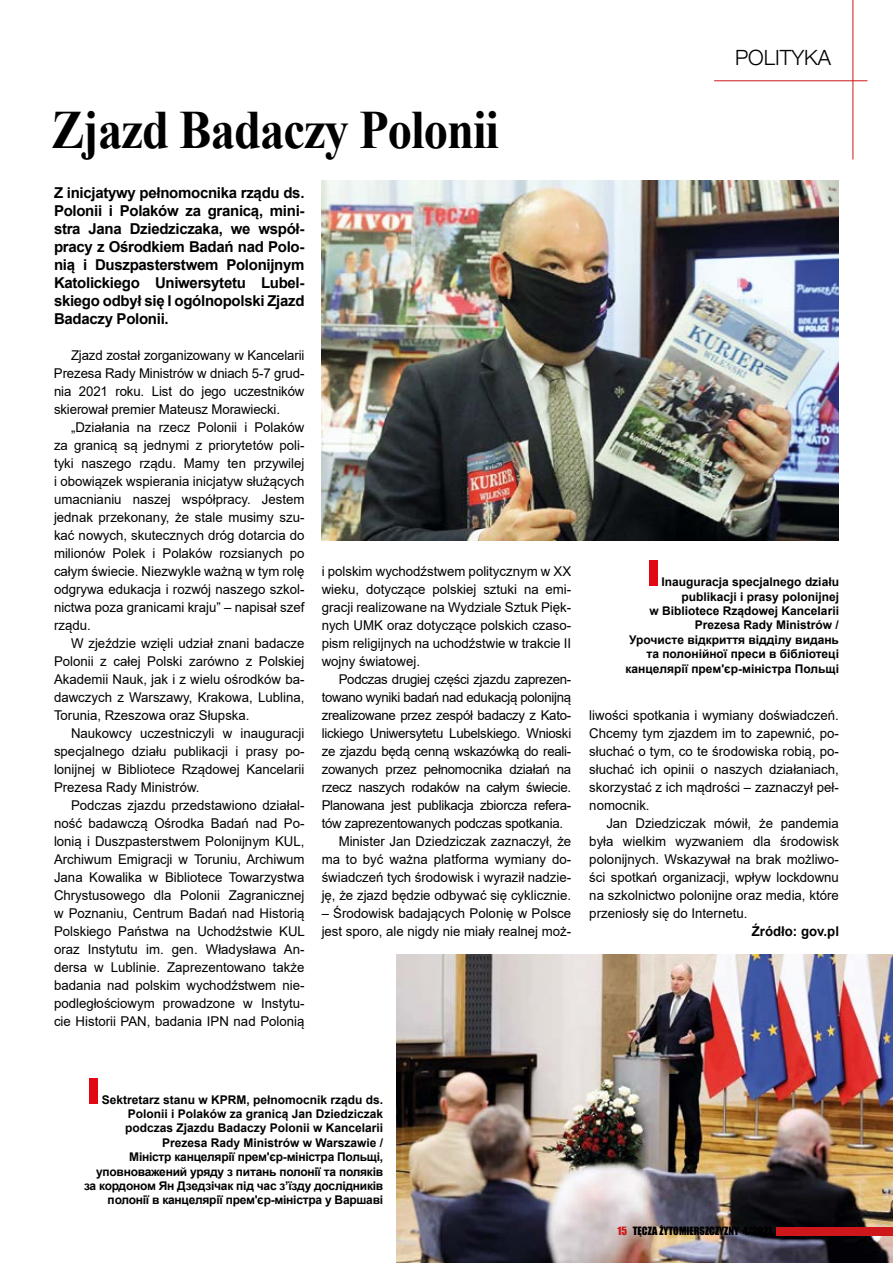
<style>
.page{position:relative;width:893px;height:1263px;background:#fff}
.page>*{position:absolute;margin:0;border:0;box-sizing:border-box;transform-origin:0 0}
.t1{font:700 54px "Times New Roman";letter-spacing:-.02em;color:#000;scale:.9 1}
.t2{font:300 21px "Helvetica Neue LT Com";color:#000}
.t3{font:700 15px/18px "Arial";letter-spacing:-.02em;color:#000;text-align:justify}
.t4{font:13.5px/18px "Arial";color:#000;text-align:justify}
.t5{font:13.5px "Arial";letter-spacing:-.02em;color:#000}
.t6{font:700 13.5px "Arial";color:#000}
.t7{font:700 12px/14.4px "Arial";letter-spacing:-.02em;color:#000;text-align:right}
.t8{font:700 12px/14.4px "Arial";color:#000;text-align:right}
.t9{font:10.5px "Impact";color:#000}
.s1{color:#cd171a}
</style>
<div class="page">
<hr style="left:852px;top:0;width:1px;height:159px;background:#cd171a">
<hr style="left:714px;top:80px;width:153px;height:1px;background:#cd171a">
<div style="left:649px;top:561px;width:8px;height:25px;background:#e30613"></div>
<img style="left:397px;top:954px;width:496px;height:309px">
<img style="left:322px;top:180px;width:517px;height:360px">
<div style="left:89px;top:1078px;width:9px;height:25px;background:#e30613"></div>
<div style="left:776px;top:1227px;width:117px;height:8px;background:#cd171a"></div>
<h1 class="t1" style="left:51px;top:91px;width:499px">Zjazd Badaczy Polonii</h1>
<p class="t3" style="left:54px;top:184px;width:252px">Z inicjatywy pełnomocnika rządu ds.<br>Polonii i Polaków za granicą, mini&shy;stra Jana Dziedziczaka, we współ&shy;pracy z Ośrodkiem Badań nad Polo&shy;nią i Duszpasterstwem Polonijnym Katolickiego Uniwersytetu Lubel&shy;skiego odbył się I ogólnopolski Zjazd Badaczy Polonii.</p>
<p class="t4" style="left:54px;top:346px;width:252px;text-indent:17px">Zjazd został zorganizowany w Kancelarii Prezesa Rady Ministrów w dniach 5-7 grud&shy;nia 2021 roku. List do jego uczestników skierował premier Mateusz Morawiecki.</p>
<p class="t4" style="left:54px;top:418px;width:252px;text-indent:17px">„Działania na rzecz Polonii i Polaków za granicą są jednymi z priorytetów poli&shy;tyki naszego rządu. Mamy ten przywilej i obowiązek wspierania inicjatyw służących umacnianiu naszej współpracy. Jestem jednak przekonany, że stale musimy szu&shy;kać nowych, skutecznych dróg dotarcia do milionów Polek i Polaków rozsianych po całym świecie. Niezwykle ważną w tym rolę odgrywa edukacja i rozwój naszego szkol&shy;nictwa poza granicami kraju” – napisał szef rządu.</p>
<p class="t4" style="left:54px;top:634px;width:252px;text-indent:17px">W zjeździe wzięli udział znani badacze Polonii z całej Polski zarówno z Polskiej Akademii Nauk, jak i z wielu ośrodków ba&shy;dawczych z Warszawy, Krakowa, Lublina, Torunia, Rzeszowa oraz Słupska.</p>
<p class="t4" style="left:54px;top:724px;width:252px;text-indent:17px">Naukowcy uczestniczyli w inauguracji specjalnego działu publikacji i prasy po&shy;lonijnej w Bibliotece Rządowej Kancelarii Prezesa Rady Ministrów.</p>
<p class="t4" style="left:54px;top:796px;width:252px;text-indent:17px">Podczas zjazdu przedstawiono działal&shy;ność badawczą Ośrodka Badań nad Po&shy;lonią i Duszpasterstwem Polonijnym KUL, Archiwum Emigracji w Toruniu, Archiwum Jana Kowalika w Bibliotece Towarzystwa Chrystusowego dla Polonii Zagranicznej w Poznaniu, Centrum Badań nad Historią Polskiego Państwa na Uchodźstwie KUL oraz Instytutu im. gen. Władysława An&shy;dersa w Lublinie. Zaprezentowano także badania nad polskim wychodźstwem nie&shy;podległościowym prowadzone w Instytu&shy;cie Historii PAN, badania IPN nad Polonią</p>
<p class="t4" style="left:322px;top:562px;width:251px">i polskim wychodźstwem politycznym w XX wieku, dotyczące polskiej sztuki na emi&shy;gracji realizowane na Wydziale Sztuk Pięk&shy;nych UMK oraz dotyczące polskich czaso&shy;pism religijnych na uchodźstwie w trakcie II wojny światowej.</p>
<p class="t5" style="left:339px;top:670px;width:234px">Podczas drugiej części zjazdu zaprezen-</p>
<p class="t5" style="left:322px;top:688px;width:251px">towano wyniki badań nad edukacją polonijną</p>
<p class="t5" style="left:322px;top:706px;width:251px">zrealizowane przez zespół badaczy z Kato-</p>
<p class="t5" style="left:322px;top:724px;width:251px">lickiego Uniwersytetu Lubelskiego. Wnioski</p>
<p class="t5" style="left:322px;top:742px;width:251px">ze zjazdu będą cenną wskazówką do reali-</p>
<p class="t5" style="left:322px;top:760px;width:251px">zowanych przez pełnomocnika działań na</p>
<p class="t5" style="left:322px;top:778px;width:251px">rzecz naszych rodaków na całym świecie.</p>
<p class="t5" style="left:322px;top:796px;width:251px">Planowana jest publikacja zbiorcza refera-</p>
<p class="t5" style="left:322px;top:814px;width:243px">tów zaprezentowanych podczas spotkania.</p>
<p class="t4" style="left:339px;top:832px;width:234px">Minister Jan Dziedziczak zaznaczył, że</p>
<p class="t4" style="left:322px;top:850px;width:251px">ma to być ważna platforma wymiany do-</p>
<p class="t4" style="left:322px;top:868px;width:251px">świadczeń tych środowisk i wyraził nadzie-</p>
<p class="t4" style="left:322px;top:886px;width:251px">ję, że zjazd będzie odbywać się cyklicznie.</p>
<p class="t4" style="left:322px;top:904px;width:251px">– Środowisk badających Polonię w Polsce jest sporo, ale nigdy nie miały realnej moż-</p>
<h2 class="t2" style="left:735px;top:44px;width:98px">POLITYKA</h2>
<p class="t8" style="left:625px;top:575px;width:215px">Inauguracja specjalnego działu publikacji i prasy polonijnej<br>w Bibliotece Rządowej Kancelarii<br>Prezesa Rady Ministrów /<br>Урочисте відкриття відділу видань та полонійної преси в бібліотеці канцелярії прем'єр-міністра Польщі</p>
<p class="t4" style="left:589px;top:706px;width:251px">liwości spotkania i wymiany doświadczeń.<br>Chcemy tym zjazdem im to zapewnić, po&shy;słuchać o tym, co te środowiska robią, po&shy;słuchać ich opinii o naszych działaniach, skorzystać z ich mądrości – zaznaczył peł&shy;nomocnik.</p>
<p class="t4" style="left:589px;top:814px;width:251px;text-indent:17px">Jan Dziedziczak mówił, że pandemia była wielkim wyzwaniem dla środowisk polonijnych. Wskazywał na brak możliwo&shy;ści spotkań organizacji, wpływ lockdownu na szkolnictwo polonijne oraz media, które przeniosły się do Internetu.</p>
<p class="t6" style="left:752px;top:922px;width:89px">Źródło: gov.pl</p>
<p class="t7" style="left:84px;top:1092px;width:301px">Sektretarz stanu w KPRM, pełnomocnik rządu ds.<br>Polonii i Polaków za granicą Jan Dziedziczak podczas Zjazdu Badaczy Polonii w Kancelarii Prezesa Rady Ministrów w Warszawie /<br>Міністр канцелярії прем'єр-міністра Польщі, уповноважений уряду з питань полонії та поляків за кордоном Ян Дзедзічак під час з’їзду дослідників полонії в канцелярії прем'єр-міністра у Варшаві</p>
<p class="t9" style="left:618px;top:1223px;width:156px"><span class="s1">15</span> TĘCZA ŻYTOMIERSZCZYZNY 4/2021</p>
</div>
